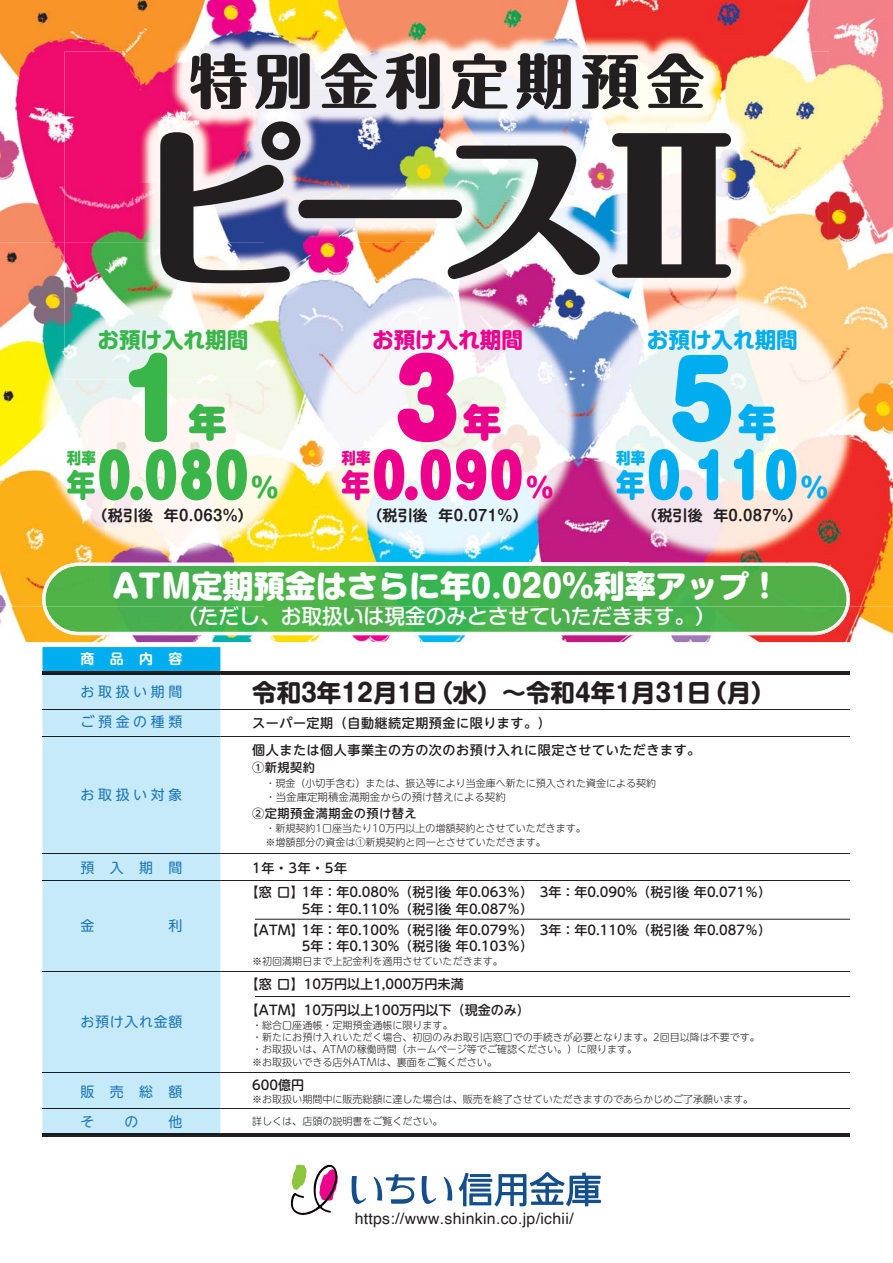
<style>
.page{position:relative;width:893px;height:1263px;background:#fff}
.page>*{position:absolute;margin:0;border:0;box-sizing:border-box;transform-origin:0 0}
.t1{font:180.15px "Maru Fo Pro Heavy 90 pv RKSJ H";color:#231f20}
.t2{font:102.75px "Shin M Go Pro Ultra 90 pv RKSJ H";color:#00aeef}
.t3{font:102.75px "Shin M Go Pro Ultra 90 pv RKSJ H";color:#ec008c}
.t4{font:102.75px "Shin M Go Pro Ultra 90 pv RKSJ H";color:#39b54a}
.t5{font:58.8px "Maru Fo Pro Heavy 90 pv RKSJ H";letter-spacing:.11em;color:#231f20}
.t6{font:58.8px "Shin M Go Pro Ultra 90 pv RKSJ H";color:#00aeef;scale:.9 1}
.t7{font:58.8px "Shin M Go Pro Ultra 90 pv RKSJ H";color:#ec008c;scale:.9 1}
.t8{font:58.8px "Shin M Go Pro Ultra 90 pv RKSJ H";color:#39b54a;scale:.9 1}
.t9{font:38.25px "Shin M Go Pro Ultra 90 pv RKSJ H";color:#00aeef}
.t10{font:38.25px "Shin M Go Pro Ultra 90 pv RKSJ H";color:#ec008c}
.t11{font:38.25px "Shin M Go Pro Ultra 90 pv RKSJ H";color:#39b54a}
.t12{font:31.35px "Shin M Go Pro Heavy 90 pv RKSJ H";color:#00aeef;scale:.92 1}
.t13{font:31.35px "Shin M Go Pro Heavy 90 pv RKSJ H";color:#ec008c;scale:.92 1}
.t14{font:31.35px "Shin M Go Pro Heavy 90 pv RKSJ H";color:#39b54a;scale:.92 1}
.t15{font:31.05px "Shin M Go Pro Heavy 90 pv RKSJ H";color:#fff}
.t16{font:24.45px "Shin M Go Pro Bold 90 pv RKSJ H";color:#231f20}
.t17{font:21.6px "Shin M Go Pro Bold 90 pv RKSJ H";color:#00aeef}
.t18{font:21.6px "Shin M Go Pro Bold 90 pv RKSJ H";color:#ec008c}
.t19{font:21.6px "Shin M Go Pro Bold 90 pv RKSJ H";color:#39b54a}
.t20{font:20.7px "Shin M Go Pro Medium 90 pv RKSJ H";color:#fff}
.t21{font:15.75px "Helvetica";letter-spacing:.02em;color:#231f20}
.t22{font:15.75px "Shin M Go Pro Heavy 90 pv RKSJ H";color:#00aeef;scale:.92 1}
.t23{font:15.75px "Shin M Go Pro Heavy 90 pv RKSJ H";color:#ec008c;scale:.92 1}
.t24{font:15.75px "Shin M Go Pro Heavy 90 pv RKSJ H";color:#39b54a;scale:.92 1}
.t25{font:14.85px "Shin M Go Pro De Bold 90 pv RKSJ H";letter-spacing:.02em;color:#231f20}
.t26{font:13.95px/30px "UD Shin M Go Pro Regular 90 pv RKSJ H";letter-spacing:.26em;color:#1b75bc}
.t27{font:13.95px "UD Shin M Go Pro Regular 90 pv RKSJ H";letter-spacing:.05em;color:#1b75bc}
.t28{font:13.95px "UD Shin M Go Pro De Bold 90 pv RKSJ H";color:#fff}
.t29{font:13.05px/16.8px "UD Shin M Go Pro Medium 90 pv RKSJ H";color:#231f20}
.t30{font:13.05px "UD Shin M Go Pro Medium 90 pv RKSJ H";letter-spacing:.04em;color:#231f20}
.t31{font:12.15px "UD Shin M Go Pro Medium 90 pv RKSJ H";letter-spacing:.04em;color:#231f20}
.t32{font:10.5px "UD Shin M Go Pro Light 90 pv RKSJ H";color:#231f20}
.t33{font:10.05px/12px "UD Shin M Go Pro Light 90 pv RKSJ H";color:#231f20}
.s1{font-family:"Shin M Go Pro Heavy 90 pv RKSJ H";font-size:26.7px}
</style>
<div class="page">
<img style="left:0;top:0;width:893px;height:642px">
<img style="left:0;top:243px;width:106px;height:363px">
<img style="left:105px;top:380px;width:159px;height:184px">
<img style="left:264px;top:380px;width:364px;height:183px">
<img style="left:787px;top:243px;width:106px;height:363px">
<img style="left:628px;top:380px;width:159px;height:184px">
<img style="left:65px;top:52px;width:101px;height:191px">
<img style="left:728px;top:52px;width:101px;height:191px">
<img style="left:166px;top:182px;width:562px;height:61px">
<img style="left:65px;top:243px;width:764px;height:137px">
<img style="left:264px;top:243px;width:89px;height:137px">
<img style="left:539px;top:243px;width:89px;height:137px">
<img style="left:121px;top:0;width:651px;height:182px">
<svg style="left:291px;top:1164px;width:47px;height:51px"></svg>
<svg style="left:459px;top:1172px;width:142px;height:34px"></svg>
<svg style="left:351px;top:1176px;width:15px;height:28px"></svg>
<svg style="left:374px;top:1177px;width:9px;height:24px"></svg>
<svg style="left:421px;top:1176px;width:15px;height:28px"></svg>
<svg style="left:444px;top:1177px;width:9px;height:24px"></svg>
<svg style="left:390px;top:1174px;width:24px;height:30px"></svg>
<hr style="left:386px;top:1177px;width:29px;height:3px;background:#144e8c">
<svg style="left:42px;top:647px;width:178px;height:24px;background:#01aeef"></svg>
<hr style="left:42px;top:671px;width:808px;height:3px;background:#231f20">
<hr style="left:42px;top:709px;width:808px;height:1px;background:#231f20">
<hr style="left:42px;top:736px;width:808px;height:1px;background:#231f20">
<hr style="left:42px;top:853px;width:808px;height:1px;background:#231f20">
<hr style="left:42px;top:880px;width:808px;height:1px;background:#231f20">
<hr style="left:42px;top:971px;width:808px;height:1px;background:#231f20">
<hr style="left:255px;top:996px;width:595px;height:1px;background:#231f20">
<hr style="left:255px;top:919px;width:595px;height:1px;background:#231f20">
<hr style="left:42px;top:1072px;width:808px;height:1px;background:#231f20">
<hr style="left:42px;top:1108px;width:808px;height:1px;background:#231f20">
<hr style="left:42px;top:1133px;width:808px;height:4px;background:#231f20">
<div style="left:42px;top:674px;width:178px;height:459px;background:#c7eafb"></div>
<hr style="left:42px;top:673px;width:178px;height:1px;background:#121b21">
<hr style="left:42px;top:709px;width:178px;height:1px;background:#121b21">
<hr style="left:42px;top:736px;width:178px;height:1px;background:#121b21">
<hr style="left:42px;top:853px;width:178px;height:1px;background:#121b21">
<hr style="left:42px;top:880px;width:178px;height:1px;background:#121b21">
<hr style="left:42px;top:971px;width:178px;height:1px;background:#121b21">
<hr style="left:42px;top:1072px;width:178px;height:1px;background:#121b21">
<hr style="left:42px;top:1108px;width:178px;height:1px;background:#121b21">
<hr style="left:42px;top:1133px;width:178px;height:2px;background:#121b21">
<img style="left:78px;top:566px;width:736px;height:40px">
<div style="left:264px;top:566px;width:89px;height:40px;background:#4db648"></div>
<div style="left:539px;top:566px;width:89px;height:40px;background:#4caf4e"></div>
<img style="left:43px;top:606px;width:806px;height:29px">
<img style="left:814px;top:563px;width:36px;height:43px">
<img style="left:42px;top:563px;width:36px;height:43px">
<img style="left:264px;top:563px;width:364px;height:3px">
<p class="t5" style="left:189px;top:59px;width:517px">特別金利定期預金</p>
<p class="t1" style="left:132px;top:142px;width:631px">ピースⅡ</p>
<p class="t19" style="left:97px;top:332px;width:152px">お預け入れ期間</p>
<p class="t4" style="left:119px;top:363px;width:68px">1</p>
<p class="t11" style="left:188px;top:409px;width:40px">年</p>
<p class="t18" style="left:372px;top:332px;width:152px">お預け入れ期間</p>
<p class="t3" style="left:394px;top:363px;width:68px">3</p>
<p class="t10" style="left:463px;top:409px;width:40px">年</p>
<p class="t17" style="left:647px;top:332px;width:152px">お預け入れ期間</p>
<p class="t2" style="left:668px;top:363px;width:68px">5</p>
<p class="t9" style="left:738px;top:409px;width:40px">年</p>
<p class="t24" style="left:67px;top:452px;width:33px">利率</p>
<p class="t8" style="left:97px;top:455px;width:203px">0.080<span class="s1">%</span></p>
<p class="t14" style="left:67px;top:473px;width:33px">年</p>
<p class="t23" style="left:341px;top:452px;width:33px">利率</p>
<p class="t7" style="left:372px;top:455px;width:203px">0.090<span class="s1">%</span></p>
<p class="t13" style="left:341px;top:473px;width:33px">年</p>
<p class="t22" style="left:616px;top:452px;width:33px">利率</p>
<p class="t6" style="left:647px;top:455px;width:203px">0.110<span class="s1">%</span></p>
<p class="t12" style="left:616px;top:473px;width:33px">年</p>
<p class="t25" style="left:93px;top:510px;width:162px">（税引後 年0.063％）</p>
<p class="t25" style="left:367px;top:510px;width:162px">（税引後 年0.071％）</p>
<p class="t25" style="left:642px;top:510px;width:162px">（税引後 年0.087％）</p>
<p class="t15" style="left:113px;top:575px;width:669px">ATM定期預金はさらに年0.020%利率アップ！</p>
<p class="t20" style="left:177px;top:608px;width:540px">（ただし、お取扱いは現金のみとさせていただきます。）</p>
<p class="t28" style="left:81px;top:654px;width:103px">商品内容</p>
<p class="t26" style="left:81px;top:679px;width:103px">お取扱い期間ご預金の種類</p>
<p class="t26" style="left:81px;top:782px;width:103px">お取扱い対象</p>
<p class="t26" style="left:81px;top:854px;width:103px">預入期間</p>
<p class="t26" style="left:81px;top:913px;width:15px">金</p>
<p class="t26" style="left:168px;top:913px;width:15px">利</p>
<p class="t27" style="left:81px;top:1017px;width:103px">お預け入れ金額</p>
<p class="t26" style="left:81px;top:1078px;width:103px">販売総額</p>
<p class="t26" style="left:81px;top:1109px;width:15px">そ</p>
<p class="t26" style="left:124px;top:1109px;width:15px">の</p>
<p class="t26" style="left:168px;top:1109px;width:15px">他</p>
<p class="t16" style="left:252px;top:683px;width:525px">令和3年12月1日（水）～令和4年1月31日（月）</p>
<p class="t30" style="left:252px;top:718px;width:300px">スーパー定期（自動継続定期預金に限ります。）</p>
<p class="t30" style="left:252px;top:745px;width:450px">個人または個人事業主の方の次のお預け入れに限定させていただきます。</p>
<p class="t31" style="left:252px;top:763px;width:64px">①新規契約</p>
<p class="t33" style="left:265px;top:779px;width:392px">・現金（小切手含む）または、振込等により当金庫へ新たに預入された資金による契約</p>
<p class="t32" style="left:265px;top:793px;width:242px">・当金庫定期積金満期金からの預け替えによる契約</p>
<p class="t31" style="left:252px;top:808px;width:166px">②定期預金満期金の預け替え</p>
<p class="t33" style="left:265px;top:823px;width:322px;line-height:13.5px">・新規契約1口座当たり10万円以上の増額契約とさせていただきます。※増額部分の資金は①新規契約と同一とさせていただきます。</p>
<p class="t29" style="left:252px;top:861px;width:96px">1年・3年・5年</p>
<p class="t29" style="left:246px;top:886px;width:289px">【窓 口】1年：年0.080%（税引後 年0.063％）</p>
<p class="t29" style="left:302px;top:903px;width:233px">5年：年0.110%（税引後 年0.087％）</p>
<p class="t29" style="left:540px;top:886px;width:233px">3年：年0.090%（税引後 年0.071％）</p>
<p class="t29" style="left:246px;top:923px;width:60px">【ATM】</p>
<p class="t29" style="left:540px;top:923px;width:233px">3年：年0.110%（税引後 年0.087％）</p>
<p class="t29" style="left:302px;top:923px;width:233px">1年：年0.100%（税引後 年0.079％）<br>5年：年0.130%（税引後 年0.103％）</p>
<p class="t33" style="left:252px;top:956px;width:252px">※初回満期日まで上記金利を適用させていただきます。</p>
<p class="t29" style="left:246px;top:977px;width:220px">【窓 口】10万円以上1,000万円未満</p>
<p class="t29" style="left:246px;top:1003px;width:286px">【ATM】10万円以上100万円以下（現金のみ）</p>
<p class="t33" style="left:252px;top:1020px;width:509px">・総合口座通帳・定期預金通帳に限ります。<br>・新たにお預け入れいただく場合、初回のみお取引店窓口での手続きが必要となります。2回目以降は不要です。・お取扱いは、ATMの稼働時間（ホームページ等でご確認ください。）に限ります。</p>
<p class="t33" style="left:252px;top:1058px;width:246px">※お取扱いできる店外ATMは、裏面をご覧ください。</p>
<p class="t29" style="left:252px;top:1079px;width:54px">600億円</p>
<p class="t33" style="left:252px;top:1095px;width:503px">※お取扱い期間中に販売総額に達した場合は、販売を終了させていただきますのであらかじめご了承願います。</p>
<p class="t33" style="left:252px;top:1117px;width:192px">詳しくは、店頭の説明書をご覧ください。</p>
<p class="t21" style="left:355px;top:1212px;width:220px">https://www.shinkin.co.jp/ichii/</p>
</div>
